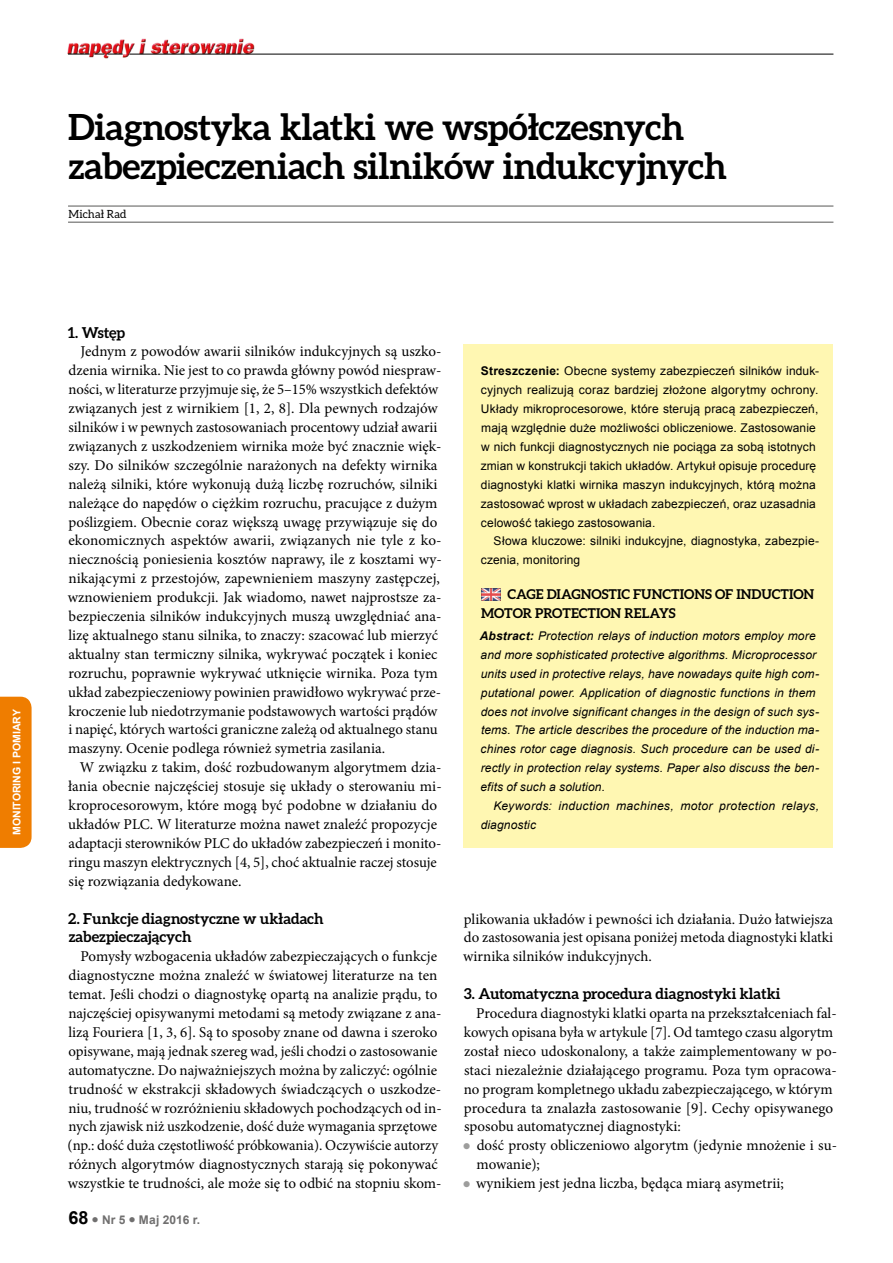
<style>
.page{position:relative;width:893px;height:1263px;background:#fff}
.page>*{position:absolute;margin:0;border:0;box-sizing:border-box;transform-origin:0 0}
.t1{font:700 36px/39px "Aleo";letter-spacing:-.005em;color:#000}
.t2{font:15px/18.9px "Minion Pro";color:#000}
.t3{font:700 15px/18.9px "Aleo";color:#000}
.t4{font:700 13.5px/18.9px "Aleo";letter-spacing:-.005em;color:#000}
.t5{font:12px/18.9px "Arial";letter-spacing:.015em;color:#000}
.t6{font:italic 12px/18.9px "Arial";letter-spacing:.015em;color:#000}
.t7{font:700 12px "Arial";letter-spacing:.015em;color:#706f6f}
.t8{font:11.25px "Aleo";letter-spacing:.01em;color:#000}
.t9{font:700 10.5px "Arial";color:#fff}
.s1{font-size:18px;color:#000}
.s2{font-weight:700}
</style>
<div class="page">
<img style="left:67px;top:38px;width:190px;height:21px">
<hr style="left:129px;top:54px;width:704px;height:1px;background:#000">
<svg style="left:68px;top:54px;width:55px;height:1px"></svg>
<div style="left:0;top:697px;width:32px;height:151px;background:#ef7d00"></div>
<hr style="left:68px;top:206px;width:765px;height:1px;background:#575756">
<hr style="left:68px;top:222px;width:765px;height:1px;background:#575756">
<div style="left:463px;top:344px;width:370px;height:504px;background:#fff7b2"></div>
<img style="left:482px;top:589px;width:19px;height:12px">
<p class="t9" style="left:10px;top:835px;width:127px;rotate:-90deg">MONITORING I POMIARY</p>
<h1 class="t1" style="left:68px;top:107px;width:661px">Diagnostyka klatki we współczesnych zabezpieczeniach silników indukcyjnych</h1>
<p class="t8" style="left:69px;top:207px;width:59px">Michał Rad</p>
<p class="t3" style="left:68px;top:322px;width:59px">1. Wstęp</p>
<p class="t2" style="left:68px;top:342px;width:375px;text-indent:13px">Jednym z powodów awarii silników indukcyjnych są uszko&shy;dzenia wirnika. Nie jest to co prawda główny powód niespraw&shy;ności, w literaturze przyjmuje się, że 5–15% wszystkich defektów związanych jest z wirnikiem [1, 2, 8]. Dla pewnych rodzajów silników i w pewnych zastosowaniach procentowy udział awarii związanych z uszkodzeniem wirnika może być znacznie więk&shy;szy. Do silników szczególnie narażonych na defekty wirnika należą silniki, które wykonują dużą liczbę rozruchów, silniki należące do napędów o ciężkim rozruchu, pracujące z dużym poślizgiem. Obecnie coraz większą uwagę przywiązuje się do ekonomicznych aspektów awarii, związanych nie tyle z ko&shy;niecznością poniesienia kosztów naprawy, ile z kosztami wy&shy;nikającymi z przestojów, zapewnieniem maszyny zastępczej, wznowieniem produkcji. Jak wiadomo, nawet najprostsze za&shy;bezpieczenia silników indukcyjnych muszą uwzględniać ana&shy;lizę aktualnego stanu silnika, to znaczy: szacować lub mierzyć aktualny stan termiczny silnika, wykrywać początek i koniec rozruchu, poprawnie wykrywać utknięcie wirnika. Poza tym układ zabezpieczeniowy powinien prawidłowo wykrywać prze&shy;kroczenie lub niedotrzymanie podstawowych wartości prądów i napięć, których wartości graniczne zależą od aktualnego stanu maszyny. Ocenie podlega również symetria zasilania.</p>
<p class="t2" style="left:68px;top:758px;width:375px;text-indent:12px">W związku z takim, dość rozbudowanym algorytmem dzia&shy;łania obecnie najczęściej stosuje się układy o sterowaniu mi&shy;kroprocesorowym, które mogą być podobne w działaniu do układów PLC. W literaturze można nawet znaleźć propozycje adaptacji sterowników PLC do układów zabezpieczeń i monito&shy;ringu maszyn elektrycznych [4, 5], choć aktualnie raczej stosuje się rozwiązania dedykowane.</p>
<p class="t3" style="left:68px;top:908px;width:257px">2. Funkcje diagnostyczne w układach zabezpieczających</p>
<p class="t2" style="left:68px;top:947px;width:375px;text-align:center">Pomysły wzbogacenia układów zabezpieczających o funkcje diagnostyczne można znaleźć w światowej literaturze na ten temat. Jeśli chodzi o diagnostykę opartą na analizie prądu, to najczęściej opisywanymi metodami są metody związane z ana&shy;lizą Fouriera [1, 3, 6]. Są to sposoby znane od dawna i szeroko opisywane, mają jednak szereg wad, jeśli chodzi o zastosowanie automatyczne. Do najważniejszych można by zaliczyć: ogólnie trudność w ekstrakcji składowych świadczących o uszkodze&shy;niu, trudność w rozróżnieniu składowych pochodzących od in&shy;nych zjawisk niż uszkodzenie, dość duże wymagania sprzętowe (np.: dość duża częstotliwość próbkowania). Oczywiście autorzy różnych algorytmów diagnostycznych starają się pokonywać wszystkie te trudności, ale może się to odbić na stopniu skom-</p>
<p class="t7" style="left:68px;top:1212px;width:133px"><span class="s1">68</span> ● Nr 5 ● Maj 2016 r.</p>
<p class="t5" style="left:481px;top:362px;width:340px"><span class="s2">Streszczenie:</span> Obecne systemy zabezpieczeń silników induk&shy;cyjnych realizują coraz bardziej złożone algorytmy ochrony.<br>Układy mikroprocesorowe, które sterują pracą zabezpieczeń, mają względnie duże możliwości obliczeniowe. Zastosowanie w nich funkcji diagnostycznych nie pociąga za sobą istotnych zmian w konstrukcji takich układów. Artykuł opisuje procedurę diagnostyki klatki wirnika maszyn indukcyjnych, którą można zastosować wprost w układach zabezpieczeń, oraz uzasadnia celowość takiego zastosowania.</p>
<p class="t5" style="left:481px;top:532px;width:340px;text-indent:13px">Słowa kluczowe: silniki indukcyjne, diagnostyka, zabezpie&shy;czenia, monitoring</p>
<p class="t4" style="left:481px;top:585px;width:335px;text-indent:27px">CAGE DIAGNOSTIC FUNCTIONS OF INDUCTION<br>MOTOR PROTECTION RELAYS</p>
<p class="t6" style="left:480px;top:626px;width:341px"><span class="s2">Abstract:</span> Protection relays of induction motors employ more and more sophisticated protective algorithms. Microprocessor units used in protective relays, have nowadays quite high com&shy;putational power. Application of diagnostic functions in them does not involve significant changes in the design of such sys&shy;tems. The article describes the procedure of the induction ma&shy;chines rotor cage diagnosis. Such procedure can be used di&shy;rectly in protection relay systems. Paper also discuss the ben&shy;efits of such a solution.</p>
<p class="t6" style="left:481px;top:797px;width:340px;text-indent:13px">Keywords: induction machines, motor protection relays, diagnostic</p>
<p class="t2" style="left:463px;top:909px;width:371px;text-align:justify">plikowania układów i pewności ich działania. Dużo łatwiejsza do zastosowania jest opisana poniżej metoda diagnostyki klatki wirnika silników indukcyjnych.</p>
<p class="t3" style="left:464px;top:984px;width:318px">3. Automatyczna procedura diagnostyki klatki</p>
<p class="t2" style="left:464px;top:1004px;width:375px;text-indent:12px">Procedura diagnostyki klatki oparta na przekształceniach fal&shy;kowych opisana była w artykule [7]. Od tamtego czasu algorytm został nieco udoskonalony, a także zaimplementowany w po&shy;staci niezależnie działającego programu. Poza tym opracowa&shy;no program kompletnego układu zabezpieczającego, w którym procedura ta znalazła zastosowanie [9]. Cechy opisywanego sposobu automatycznej diagnostyki:</p>
<p class="t2" style="left:476px;top:1136px;width:362px">dość prosty obliczeniowo algorytm (jedynie mnożenie i su&shy;mowanie);<br>wynikiem jest jedna liczba, będąca miarą asymetrii;</p>
</div>
